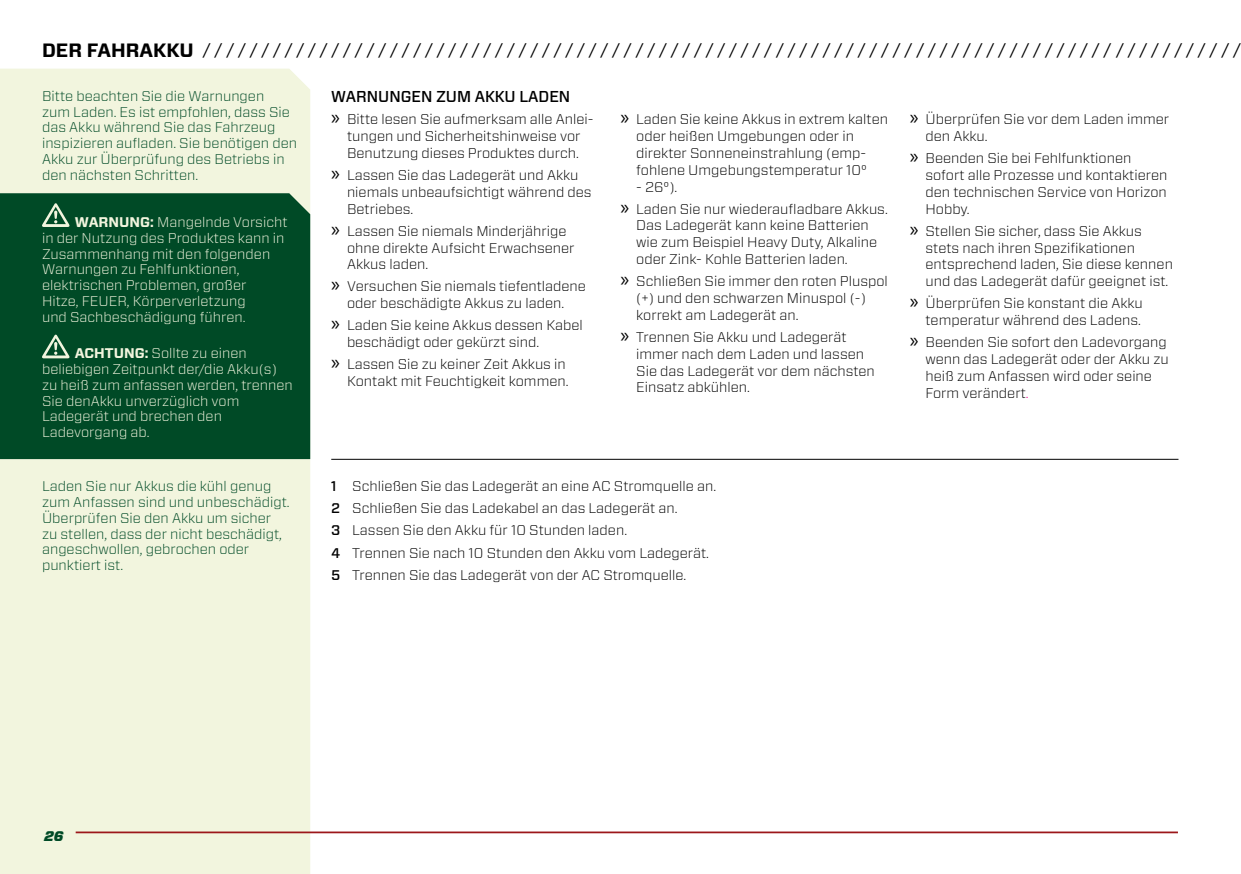
<style>
.page{position:relative;width:1241px;height:874px;background:#fff}
.page>*{position:absolute;margin:0;border:0;box-sizing:border-box;transform-origin:0 0}
.t1{font:700 19.25px "Forza";color:#000}
.t2{font:16.62px "Forza";color:#000}
.t3{font:500 15.75px "Forza";color:#000}
.t4{font:300 14px/16.8px "Forza";color:#000}
.t5{font:300 14px/15.8px "Forza";color:#f2f5de}
.t6{font:300 14px/15.8px "Forza";color:#004a26}
.t7{font:italic 900 14px "Forza";color:#004a26}
.s1{font-weight:700;font-size:19.25px}
.s2{font-family:"Myriad Pro";font-weight:400;font-size:21px}
.s3{font-weight:700}
.s4{color:#ec008c}
.s5{font-weight:500}
</style>
<div class="page">
<div style="left:0;top:69px;width:310px;height:804px;background:#f2f5de"></div>
<hr style="left:76px;top:831px;width:1101px;height:1px;background:#9c171a">
<div style="left:0;top:193px;width:310px;height:266px;background:#004a26"></div>
<svg style="left:42px;top:203px;width:27px;height:24px"></svg>
<svg style="left:42px;top:334px;width:27px;height:24px"></svg>
<hr style="left:331px;top:459px;width:847px;height:1px;background:#000">
<h1 class="t1" style="left:42px;top:38px;width:59px">DER FAHRA</h1>
<p class="t2" style="left:153px;top:38px;width:1089px"><span class="s1">KKU</span> / / / / / / / / / / / / / / / / / / / / / / / / / / / / / / / / / / / / / / / / / / / / / / / / / / / / / / / / / / / / / / / / / / / / / / / / / / / / / / / / / / / / / / / / /</p>
<p class="t3" style="left:331px;top:86px;width:240px">WARNUNGEN ZUM AKKU LADEN</p>
<p class="t4" style="left:331px;top:111px;width:264px;text-align:center"><span class="s2">»</span> Bitte lesen Sie aufmerksam alle Anlei&shy;tungen und Sicherheitshinweise vor<br>Benutzung dieses Produktes durch.</p>
<p class="t4" style="left:347px;top:166px;width:246px;text-indent:-16px"><span class="s2">»</span> Lassen Sie das Ladegerät und Akku niemals unbeaufsichtigt während des<br>Betriebes.</p>
<p class="t4" style="left:347px;top:222px;width:229px;text-indent:-16px"><span class="s2">»</span> Lassen Sie niemals Minderjährige ohne direkte Aufsicht Erwachsener<br>Akkus laden.</p>
<p class="t4" style="left:331px;top:277px;width:256px;text-align:center"><span class="s2">»</span> Versuchen Sie niemals tiefentladene oder beschädigte Akkus zu laden.</p>
<p class="t4" style="left:347px;top:316px;width:237px;text-indent:-16px"><span class="s2">»</span> Laden Sie keine Akkus dessen Kabel beschädigt oder gekürzt sind.</p>
<p class="t4" style="left:331px;top:355px;width:239px;text-align:right"><span class="s2">»</span> Lassen Sie zu keiner Zeit Akkus in<br>Kontakt mit Feuchtigkeit kommen.</p>
<p class="t6" style="left:42px;top:88px;width:256px">Bitte beachten Sie die Warnungen<br>zum Laden. Es ist empfohlen, dass Sie das Akku während Sie das Fahrzeug inspizieren aufladen. Sie benötigen den Akku zur Überprüfung des Betriebs in den nächsten Schritten.</p>
<p class="t5" style="left:42px;top:214px;width:247px;text-indent:33px"><span class="s3">WARNUNG:</span> Mangelnde Vorsicht in der Nutzung des Produktes kann in<br>Zusammenhang mit den folgenden<br>Warnungen zu Fehlfunktionen, elektrischen Problemen, großer<br>Hitze, FEUER, Körperverletzung<br>und Sachbeschädigung führen.</p>
<p class="t5" style="left:42px;top:345px;width:252px;text-indent:33px"><span class="s3">ACHTUNG:</span> Sollte zu einen beliebigen Zeitpunkt der/die Akku(s) zu heiß zum anfassen werden, trennen<br>Sie denAkku unverzüglich vom<br>Ladegerät und brechen den<br>Ladevorgang ab.</p>
<p class="t4" style="left:925px;top:111px;width:245px;text-indent:-16px"><span class="s2">»</span> Überprüfen Sie vor dem Laden immer den Akku.</p>
<p class="t4" style="left:925px;top:149px;width:243px;text-indent:-16px"><span class="s2">»</span> Beenden Sie bei Fehlfunktionen sofort alle Prozesse und kontaktieren den technischen Service von Horizon<br>Hobby.</p>
<p class="t4" style="left:925px;top:222px;width:249px;text-indent:-16px"><span class="s2">»</span> Stellen Sie sicher, dass Sie Akkus stets nach ihren Spezifikationen entsprechend laden, Sie diese kennen und das Ladegerät dafür geeignet ist.</p>
<p class="t4" style="left:909px;top:294px;width:235px;text-align:right"><span class="s2">»</span> Überprüfen Sie konstant die Akku temperatur während des Ladens.</p>
<p class="t4" style="left:925px;top:333px;width:245px;text-indent:-16px"><span class="s2">»</span> Beenden Sie sofort den Ladevorgang wenn das Ladegerät oder der Akku zu heiß zum Anfassen wird oder seine<br>Form verändert<span class="s4">.</span></p>
<p class="t4" style="left:636px;top:111px;width:253px;text-indent:-16px"><span class="s2">»</span> Laden Sie keine Akkus in extrem kalten oder heißen Umgebungen oder in direkter Sonneneinstrahlung (emp&shy;fohlene Umgebungstemperatur 10°</p>
<p class="t4" style="left:620px;top:175px;width:269px;line-height:22.1px;text-indent:16px">- 26°).<br><span class="s2">»</span> Laden Sie nur wiederaufladbare Akkus.</p>
<p class="t4" style="left:636px;top:217px;width:242px">Das Ladegerät kann keine Batterien wie zum Beispiel Heavy Duty, Alkaline oder Zink- Kohle Batterien laden.</p>
<p class="t4" style="left:636px;top:272px;width:253px;text-indent:-16px"><span class="s2">»</span> Schließen Sie immer den roten Pluspol (+) und den schwarzen Minuspol (-) korrekt am Ladegerät an.</p>
<p class="t4" style="left:636px;top:328px;width:240px;text-indent:-16px"><span class="s2">»</span> Trennen Sie Akku und Ladegerät immer nach dem Laden und lassen<br>Sie das Ladegerät vor dem nächsten<br>Einsatz abkühlen.</p>
<p class="t6" style="left:42px;top:478px;width:249px">Laden Sie nur Akkus die kühl genug zum Anfassen sind und unbeschädigt.<br>Überprüfen Sie den Akku um sicher zu stellen, dass der nicht beschädigt, angeschwollen, gebrochen oder punktiert ist.</p>
<p class="t4" style="left:331px;top:475px;width:386px;line-height:22.1px"><span class="s5">1</span> Schließen Sie das Ladegerät an eine AC Stromquelle an.<br><span class="s5">2</span> Schließen Sie das Ladekabel an das Ladegerät an.<br><span class="s5">3</span> Lassen Sie den Akku für 10 Stunden laden.<br><span class="s5">4</span> Trennen Sie nach 10 Stunden den Akku vom Ladegerät.<br><span class="s5">5</span> Trennen Sie das Ladegerät von der AC Stromquelle.</p>
<p class="t7" style="left:44px;top:826px;width:21px">26</p>
</div>
